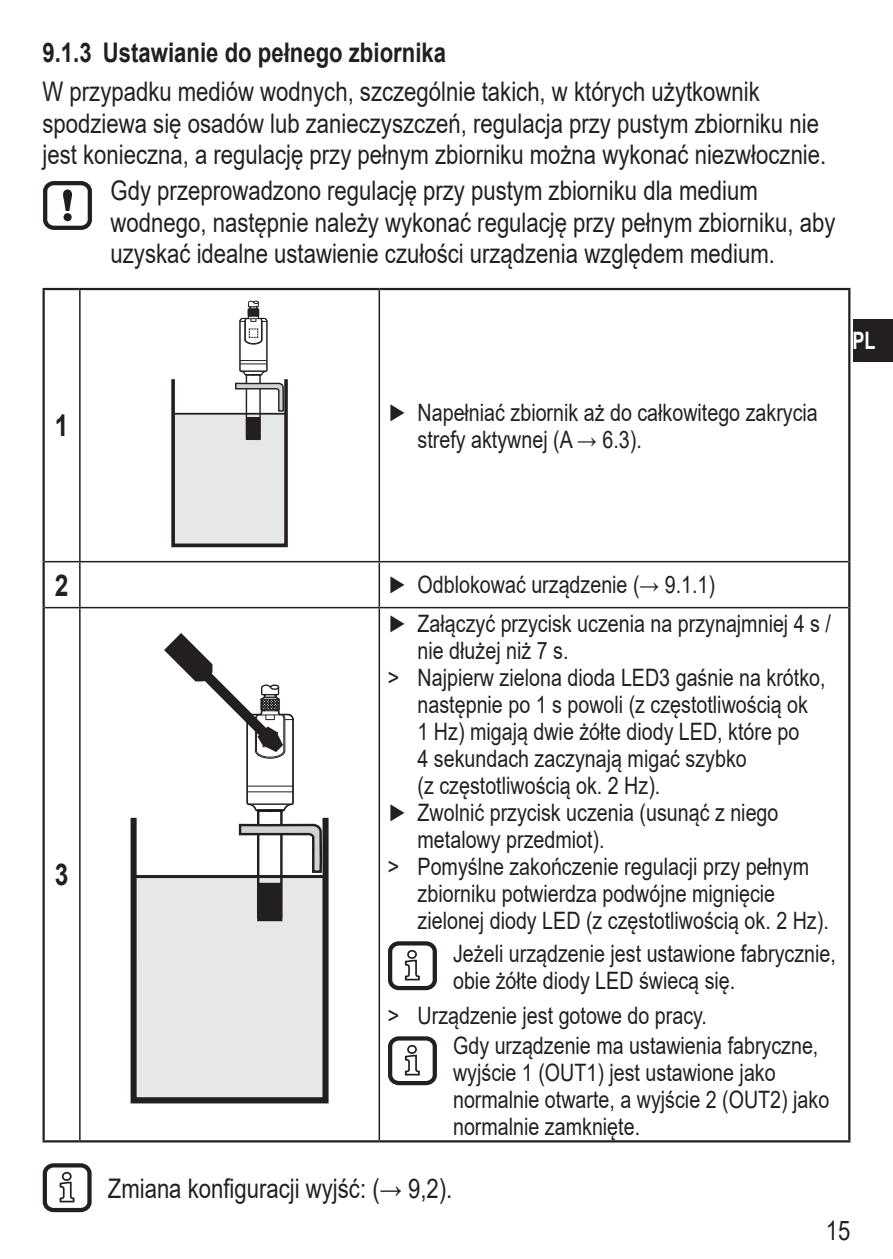
<style>
.page{position:relative;width:893px;height:1259px;background:#fff}
.page>*{position:absolute;margin:0;border:0;box-sizing:border-box;transform-origin:0 0}
.t1{font:700 30px "Arial";color:#231f20;scale:.82 1}
.t2{font:27px/31.5px "Arial";color:#231f20;scale:.82 1}
.t3{font:700 27px "Arial";color:#231f20;scale:.82 1}
.t4{font:24px/27px "Arial";color:#231f20;scale:.82 1}
.t5{font:700 24px "Arial";color:#fff;scale:.75 1}
</style>
<div class="page">
<div style="left:853px;top:319px;width:40px;height:42px;background:#231f20"></div>
<div style="left:43px;top:181px;width:49px;height:49px;border:4px solid #231f20;border-radius:8px"></div>
<svg style="left:63px;top:189px;width:9px;height:32px"></svg>
<hr style="left:43px;top:288px;width:37px;height:2px;background:#231f20">
<hr style="left:43px;top:290px;width:2px;height:272px;background:#231f20">
<hr style="left:80px;top:288px;width:299px;height:2px;background:#231f20">
<hr style="left:379px;top:288px;width:471px;height:2px;background:#231f20">
<hr style="left:848px;top:290px;width:2px;height:272px;background:#231f20">
<hr style="left:43px;top:561px;width:2px;height:46px;background:#231f20">
<hr style="left:848px;top:561px;width:2px;height:46px;background:#231f20">
<hr style="left:43px;top:607px;width:2px;height:533px;background:#231f20">
<hr style="left:848px;top:607px;width:2px;height:533px;background:#231f20">
<hr style="left:43px;top:1140px;width:37px;height:2px;background:#231f20">
<hr style="left:79px;top:290px;width:2px;height:271px;background:#231f20">
<hr style="left:379px;top:290px;width:1px;height:271px;background:#231f20">
<hr style="left:45px;top:561px;width:35px;height:1px;background:#231f20">
<hr style="left:80px;top:561px;width:299px;height:1px;background:#231f20">
<hr style="left:79px;top:562px;width:2px;height:45px;background:#231f20">
<hr style="left:379px;top:561px;width:469px;height:1px;background:#231f20">
<hr style="left:379px;top:562px;width:1px;height:45px;background:#231f20">
<hr style="left:45px;top:607px;width:35px;height:1px;background:#231f20">
<hr style="left:80px;top:607px;width:299px;height:1px;background:#231f20">
<hr style="left:79px;top:608px;width:2px;height:532px;background:#231f20">
<hr style="left:379px;top:607px;width:469px;height:1px;background:#231f20">
<hr style="left:379px;top:608px;width:1px;height:532px;background:#231f20">
<hr style="left:80px;top:1140px;width:299px;height:2px;background:#231f20">
<hr style="left:379px;top:1140px;width:471px;height:2px;background:#231f20">
<svg style="left:172px;top:300px;width:116px;height:246px"></svg>
<div style="left:131px;top:815px;width:198px;height:288px;border:6px solid #231f20"></div>
<svg style="left:134px;top:633px;width:191px;height:466px"></svg>
<div style="left:388px;top:941px;width:49px;height:49px;border:4px solid #231f20;border-radius:8px"></div>
<svg style="left:404px;top:949px;width:16px;height:32px"></svg>
<div style="left:388px;top:1036px;width:49px;height:49px;border:4px solid #231f20;border-radius:8px"></div>
<svg style="left:404px;top:1045px;width:16px;height:31px"></svg>
<div style="left:43px;top:1163px;width:49px;height:49px;border:4px solid #231f20;border-radius:8px"></div>
<svg style="left:59px;top:1171px;width:16px;height:32px"></svg>
<p class="t3" style="left:43px;top:34px;width:494px">9.1.3 Ustawianie do pełnego zbiornika</p>
<p class="t2" style="left:43px;top:76px;width:957px">W przypadku mediów wodnych, szczególnie takich, w których użytkownik spodziewa się osadów lub zanieczyszczeń, regulacja przy pustym zbiorniku nie jest konieczna, a regulację przy pełnym zbiorniku można wykonać niezwłocznie.</p>
<p class="t2" style="left:111px;top:175px;width:885px">Gdy przeprowadzono regulację przy pustym zbiorniku dla medium wodnego, następnie należy wykonać regulację przy pełnym zbiorniku, aby uzyskać idealne ustawienie czułości urządzenia względem medium.</p>
<p class="t1" style="left:55px;top:404px;width:18px">1</p>
<p class="t4" style="left:418px;top:398px;width:490px;text-indent:-30px">► Napełniać zbiornik aż do całkowitego zakrycia strefy aktywnej (A → 6.3).</p>
<p class="t5" style="left:853px;top:324px;width:32px">PL</p>
<p class="t1" style="left:55px;top:564px;width:18px">2</p>
<p class="t4" style="left:388px;top:571px;width:401px">► Odblokować urządzenie (→ 9.1.1)</p>
<p class="t1" style="left:55px;top:853px;width:18px">3</p>
<p class="t4" style="left:388px;top:610px;width:542px">► Załączyć przycisk uczenia na przynajmniej 4 s /</p>
<p class="t4" style="left:418px;top:637px;width:186px">nie dłużej niż 7 s.</p>
<p class="t4" style="left:388px;top:664px;width:535px">&gt; Najpierw zielona dioda LED3 gaśnie na krótko,</p>
<p class="t4" style="left:418px;top:691px;width:478px">następnie po 1 s powoli (z częstotliwością ok</p>
<p class="t4" style="left:418px;top:718px;width:467px">1 Hz) migają dwie żółte diody LED, które po</p>
<p class="t4" style="left:418px;top:745px;width:403px">4 sekundach zaczynają migać szybko</p>
<p class="t4" style="left:418px;top:772px;width:298px">(z częstotliwością ok. 2 Hz).</p>
<p class="t4" style="left:388px;top:799px;width:478px">► Zwolnić przycisk uczenia (usunąć z niego</p>
<p class="t4" style="left:418px;top:826px;width:230px">metalowy przedmiot).</p>
<p class="t4" style="left:388px;top:853px;width:515px">&gt; Pomyślne zakończenie regulacji przy pełnym</p>
<p class="t4" style="left:418px;top:880px;width:438px">zbiorniku potwierdza podwójne mignięcie</p>
<p class="t4" style="left:418px;top:907px;width:503px">zielonej diody LED (z częstotliwością ok. 2 Hz).</p>
<p class="t4" style="left:453px;top:939px;width:468px">Jeżeli urządzenie jest ustawione fabrycznie, obie żółte diody LED świecą się.</p>
<p class="t4" style="left:453px;top:1000px;width:447px;line-height:29.4px;text-indent:-65px">&gt; Urządzenie jest gotowe do pracy.<br>Gdy urządzenie ma ustawienia fabryczne,</p>
<p class="t4" style="left:453px;top:1058px;width:460px">wyjście 1 (OUT1) jest ustawione jako normalnie otwarte, a wyjście 2 (OUT2) jako normalnie zamknięte.</p>
<p class="t2" style="left:108px;top:1173px;width:417px">Zmiana konfiguracji wyjść: (→ 9,2).</p>
<p class="t2" style="left:826px;top:1215px;width:32px">15</p>
</div>
